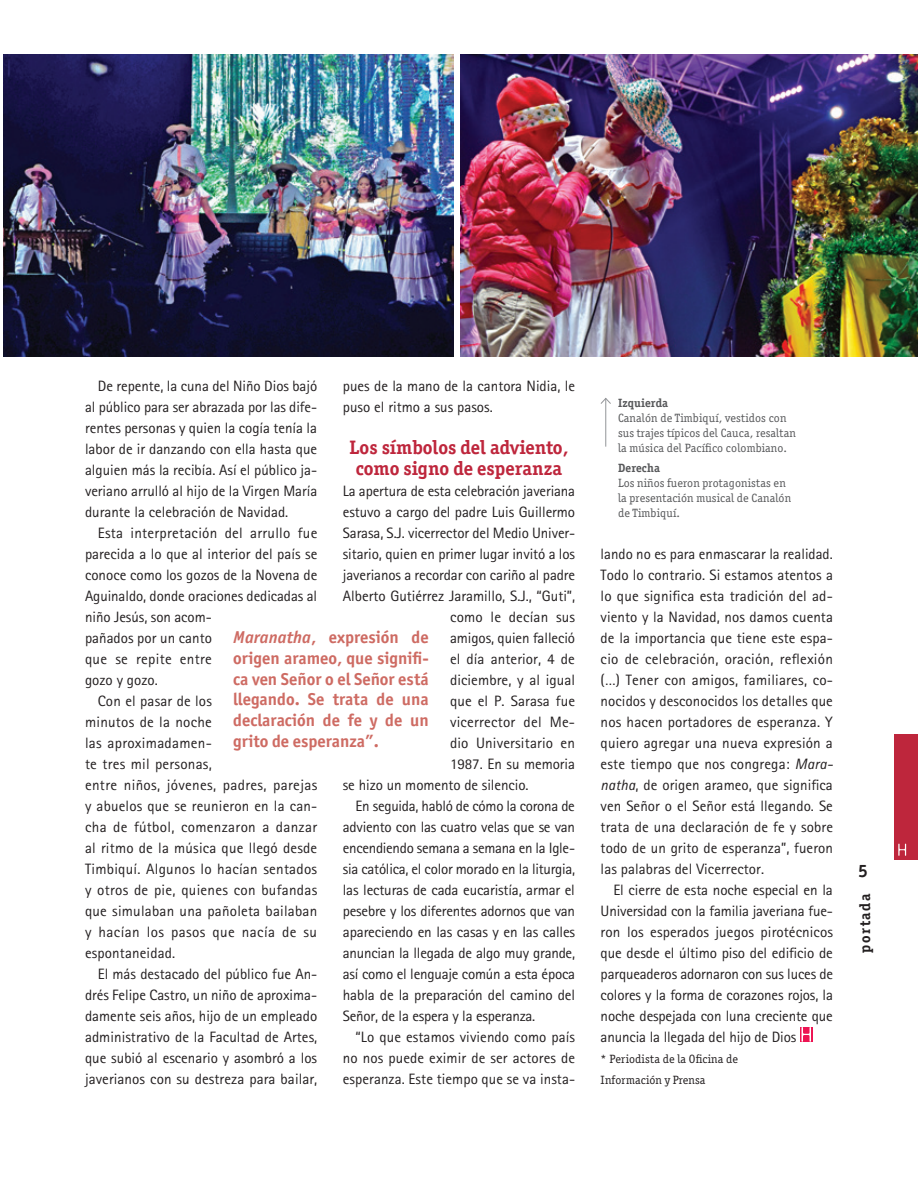
<style>
.page{position:relative;width:918px;height:1188px;background:#fff}
.page>*{position:absolute;margin:0;border:0;box-sizing:border-box;transform-origin:0 0}
.t1{font:700 19.5px/21px "Officina Ser ITC";color:#be263c;text-align:center}
.t2{font:700 18px "Officina Sans ITC";color:#231f20}
.t3{font:700 17.25px/21px "Officina Sans ITC";color:#ce6b63;text-align:justify}
.t4{font:15px/21px "AT Rotis Sans Serif";color:#231f20;text-align:justify}
.t5{font:15px "AT Rotis Sans Serif";letter-spacing:.02em;color:#231f20}
.t6{font:15px "AT Rotis Sans Serif";letter-spacing:-.02em;color:#231f20}
.t7{font:15px "AT Rotis Sans Serif";letter-spacing:.025em;color:#231f20}
.t8{font:700 15px "Officina Ser ITC";letter-spacing:.1em;color:#231f20}
.t9{font:12px/15px "Officina Ser ITC";letter-spacing:.01em;color:#57585a}
.t10{font:12px/21px "Officina Ser ITC";letter-spacing:.01em;color:#231f20}
.t11{font:700 12px "Officina Ser ITC";letter-spacing:.01em;color:#57585a}
.s1{font-style:italic}
</style>
<div class="page">
<div style="left:894px;top:734px;width:24px;height:126px;background:#be263c"></div>
<svg style="left:898px;top:844px;width:8px;height:12px"></svg>
<svg style="left:800px;top:1027px;width:13px;height:15px"></svg>
<svg style="left:802px;top:1027px;width:9px;height:15px"></svg>
<img style="left:460px;top:54px;width:458px;height:302px">
<img style="left:3px;top:54px;width:450px;height:302px">
<hr style="left:605px;top:398px;width:1px;height:49px;background:#939598">
<svg style="left:600px;top:397px;width:11px;height:8px"></svg>
<p class="t4" style="left:85px;top:375px;width:234px;text-indent:13px">De repente, la cuna del Niño Dios bajó al público para ser abrazada por las dife&shy;rentes personas y quien la cogía tenía la labor de ir danzando con ella hasta que alguien más la recibía. Así el público ja&shy;veriano arrulló al hijo de la Virgen María durante la celebración de Navidad.</p>
<p class="t4" style="left:98px;top:522px;width:221px">Esta interpretación del arrullo fue</p>
<p class="t4" style="left:85px;top:543px;width:234px">parecida a lo que al interior del país se</p>
<p class="t4" style="left:85px;top:564px;width:234px">conoce como los gozos de la Novena de</p>
<p class="t4" style="left:85px;top:585px;width:234px">Aguinaldo, donde oraciones dedicadas al</p>
<p class="t4" style="left:85px;top:606px;width:128px">niño Jesús, son acom-</p>
<p class="t4" style="left:85px;top:627px;width:128px">pañados por un canto</p>
<p class="t5" style="left:85px;top:650px;width:128px">que se repite entre</p>
<p class="t4" style="left:85px;top:669px;width:74px">gozo y gozo.</p>
<p class="t4" style="left:98px;top:690px;width:116px">Con el pasar de los</p>
<p class="t4" style="left:85px;top:711px;width:128px">minutos de la noche</p>
<p class="t4" style="left:85px;top:732px;width:128px">las aproximadamen-</p>
<p class="t4" style="left:85px;top:753px;width:128px">te tres mil personas,</p>
<p class="t5" style="left:85px;top:776px;width:234px">entre niños, jóvenes, padres, parejas</p>
<p class="t4" style="left:85px;top:795px;width:234px">y abuelos que se reunieron en la can-</p>
<p class="t5" style="left:85px;top:818px;width:234px">cha de fútbol, comenzaron a danzar</p>
<p class="t4" style="left:85px;top:837px;width:234px">al ritmo de la música que llegó desde</p>
<p class="t4" style="left:85px;top:858px;width:234px">Timbiquí. Algunos lo hacían sentados</p>
<p class="t4" style="left:85px;top:879px;width:234px">y otros de pie, quienes con bufandas</p>
<p class="t4" style="left:85px;top:900px;width:234px">que simulaban una pañoleta bailaban</p>
<p class="t7" style="left:85px;top:923px;width:234px">y hacían los pasos que nacía de su</p>
<p class="t4" style="left:85px;top:942px;width:92px">espontaneidad.</p>
<p class="t4" style="left:98px;top:963px;width:221px">El más destacado del público fue An-</p>
<p class="t4" style="left:85px;top:984px;width:234px">drés Felipe Castro, un niño de aproxima-</p>
<p class="t4" style="left:85px;top:1005px;width:234px">damente seis años, hijo de un empleado</p>
<p class="t4" style="left:85px;top:1026px;width:234px">administrativo de la Facultad de Artes,</p>
<p class="t4" style="left:85px;top:1047px;width:234px">que subió al escenario y asombró a los</p>
<p class="t4" style="left:85px;top:1068px;width:234px">javerianos con su destreza para bailar,</p>
<p class="t4" style="left:343px;top:375px;width:234px">pues de la mano de la cantora Nidia, le puso el ritmo a sus pasos.</p>
<h1 class="t1" style="left:349px;top:436px;width:221px">Los símbolos del adviento, como signo de esperanza</h1>
<p class="t4" style="left:343px;top:480px;width:234px">La apertura de esta celebración javeriana</p>
<p class="t4" style="left:343px;top:501px;width:234px">estuvo a cargo del padre Luis Guillermo</p>
<p class="t4" style="left:343px;top:522px;width:234px">Sarasa, S.J. vicerrector del Medio Univer-</p>
<p class="t4" style="left:343px;top:543px;width:234px">sitario, quien en primer lugar invitó a los</p>
<p class="t4" style="left:343px;top:564px;width:234px">javerianos a recordar con cariño al padre</p>
<p class="t4" style="left:343px;top:585px;width:234px">Alberto Gutiérrez Jaramillo, S.J., “Guti”,</p>
<p class="t4" style="left:450px;top:606px;width:127px">como le decían sus</p>
<p class="t4" style="left:450px;top:627px;width:127px">amigos, quien falleció</p>
<p class="t4" style="left:450px;top:648px;width:127px">el día anterior, 4 de</p>
<p class="t4" style="left:450px;top:669px;width:127px">diciembre, y al igual</p>
<p class="t4" style="left:450px;top:690px;width:127px">que el P. Sarasa fue</p>
<p class="t4" style="left:450px;top:711px;width:127px">vicerrector del Me-</p>
<p class="t4" style="left:450px;top:732px;width:127px">dio Universitario en</p>
<p class="t4" style="left:450px;top:753px;width:127px">1987. En su memoria</p>
<p class="t4" style="left:343px;top:774px;width:187px">se hizo un momento de silencio.</p>
<p class="t4" style="left:356px;top:795px;width:221px">En seguida, habló de cómo la corona de</p>
<p class="t4" style="left:343px;top:816px;width:234px">adviento con las cuatro velas que se van</p>
<p class="t6" style="left:343px;top:839px;width:234px">encendiendo semana a semana en la Igle-</p>
<p class="t4" style="left:343px;top:858px;width:234px">sia católica, el color morado en la liturgia,</p>
<p class="t4" style="left:343px;top:879px;width:234px">las lecturas de cada eucaristía, armar el</p>
<p class="t4" style="left:343px;top:900px;width:234px">pesebre y los diferentes adornos que van</p>
<p class="t4" style="left:343px;top:921px;width:234px">apareciendo en las casas y en las calles</p>
<p class="t4" style="left:343px;top:942px;width:234px">anuncian la llegada de algo muy grande,</p>
<p class="t4" style="left:343px;top:963px;width:234px">así como el lenguaje común a esta época</p>
<p class="t4" style="left:343px;top:984px;width:234px">habla de la preparación del camino del</p>
<p class="t4" style="left:343px;top:1005px;width:194px">Señor, de la espera y la esperanza.</p>
<p class="t4" style="left:356px;top:1026px;width:221px">“Lo que estamos viviendo como país</p>
<p class="t4" style="left:343px;top:1047px;width:234px">no nos puede eximir de ser actores de</p>
<p class="t4" style="left:343px;top:1068px;width:234px">esperanza. Este tiempo que se va insta-</p>
<p class="t3" style="left:233px;top:626px;width:197px"><span class="s1">Maranatha</span>, expresión de origen arameo, que signifi&shy;ca ven Señor o el Señor está llegando. Se trata de una declaración de fe y de un grito de esperanza”.</p>
<p class="t11" style="left:618px;top:396px;width:52px">Izquierda</p>
<p class="t9" style="left:618px;top:411px;width:179px">Canalón de Timbiquí, vestidos con sus trajes típicos del Cauca, resaltan la música del Pacífico colombiano.</p>
<p class="t11" style="left:618px;top:460px;width:44px">Derecha</p>
<p class="t9" style="left:618px;top:475px;width:175px">Los niños fueron protagonistas en la presentación musical de Canalón de Timbiquí.</p>
<p class="t4" style="left:601px;top:543px;width:234px">lando no es para enmascarar la realidad.<br>Todo lo contrario. Si estamos atentos a lo que significa esta tradición del ad&shy;viento y la Navidad, nos damos cuenta de la importancia que tiene este espa&shy;cio de celebración, oración, reflexión (…) Tener con amigos, familiares, co&shy;nocidos y desconocidos los detalles que nos hacen portadores de esperanza. Y quiero agregar una nueva expresión a este tiempo que nos congrega: <span class="s1">Mara&shy;natha</span>, de origen arameo, que significa ven Señor o el Señor está llegando. Se trata de una declaración de fe y sobre todo de un grito de esperanza”, fueron las palabras del Vicerrector.</p>
<p class="t4" style="left:601px;top:879px;width:234px;text-indent:13px">El cierre de esta noche especial en la Universidad con la familia javeriana fue&shy;ron los esperados juegos pirotécnicos que desde el último piso del edificio de parqueaderos adornaron con sus luces de colores y la forma de corazones rojos, la noche despejada con luna creciente que anuncia la llegada del hijo de Dios</p>
<p class="t10" style="left:601px;top:1048px;width:139px">* Periodista de la Oficina de<br>Información y Prensa</p>
<p class="t2" style="left:858px;top:859px;width:11px">5</p>
<p class="t8" style="left:856px;top:953px;width:61px;rotate:-90deg">portada</p>
</div>
